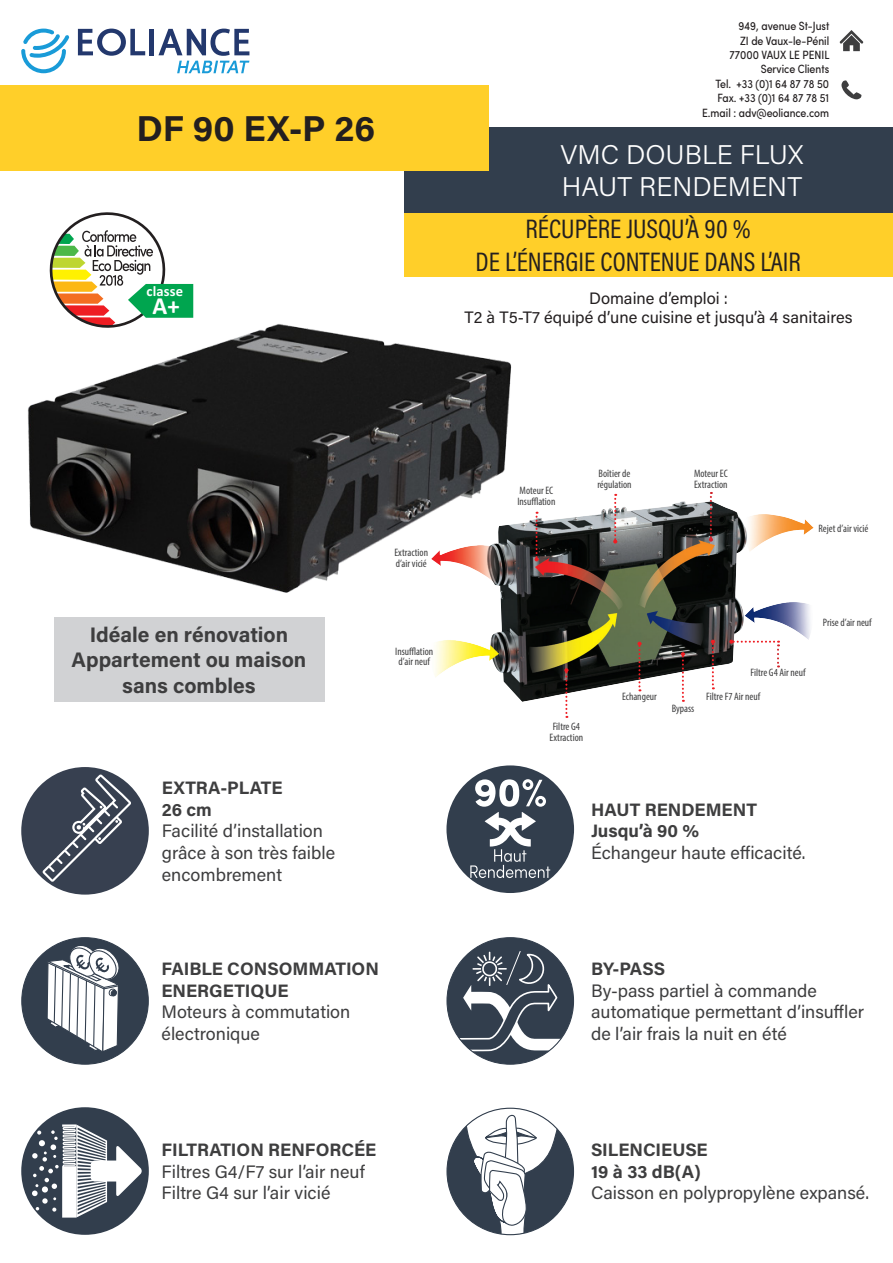
<style>
.page{position:relative;width:893px;height:1263px;background:#fff}
.page>*{position:absolute;margin:0;border:0;box-sizing:border-box;transform-origin:0 0}
.Titre1{font:700 36px "Acumin Pro";letter-spacing:.005em;color:#231f20}
.Slogan{font:27px "Acumin Pro Cond";color:#231f20}
.t1{font:300 27px "Acumin Pro";color:#fff}
.t2{font:700 24.45px "Calibri";color:#fff}
.t3{font:700 21px/25.2px "Acumin Pro";color:#3e3e3f;text-align:center}
.t4{font:18px/21.6px "Acumin Pro";color:#3e3e3f}
.t5{font:700 18px "Acumin Pro";color:#3e3e3f}
.Slogan-2{font:16.5px "Acumin Pro";color:#231f20}
.t6{font:700 14.55px "Calibri";letter-spacing:.01em;color:#fff}
.t7{font:condensed 12px/14.4px "Sofia Pro";color:#231f20;text-align:right}
.t8{font:condensed 10.8px "Myriad Pro";color:#3e3e3f}
</style>
<div class="page">
<div style="left:404px;top:128px;width:489px;height:85px;background:#323e4d"></div>
<svg style="left:21px;top:29px;width:48px;height:44px"></svg>
<hr style="left:150px;top:29px;width:4px;height:26px;background:#23386d">
<svg style="left:78px;top:29px;width:67px;height:27px"></svg>
<svg style="left:158px;top:29px;width:91px;height:44px"></svg>
<div style="left:0;top:85px;width:489px;height:85px;background:#ffcf29"></div>
<div style="left:404px;top:213px;width:489px;height:63px;background:#ffcf29"></div>
<svg style="left:840px;top:30px;width:23px;height:21px"></svg>
<div style="left:831px;top:22px;width:41px;height:40px;border:3px solid #fff;border-radius:50%"></div>
<svg style="left:841px;top:80px;width:20px;height:19px"></svg>
<div style="left:831px;top:70px;width:41px;height:40px;border:3px solid #fff;border-radius:50%"></div>
<img style="left:27px;top:324px;width:485px;height:269px">
<img style="left:431px;top:501px;width:382px;height:201px">
<svg style="left:613px;top:494px;width:4px;height:50px"></svg>
<svg style="left:564px;top:668px;width:4px;height:50px"></svg>
<svg style="left:637px;top:642px;width:4px;height:49px"></svg>
<svg style="left:681px;top:652px;width:4px;height:50px"></svg>
<svg style="left:711px;top:640px;width:4px;height:49px"></svg>
<svg style="left:534px;top:512px;width:5px;height:49px"></svg>
<svg style="left:709px;top:492px;width:4px;height:50px"></svg>
<svg style="left:729px;top:640px;width:50px;height:27px"></svg>
<div style="left:447px;top:1108px;width:126px;height:127px;background:#323e4d;border-radius:50%"></div>
<svg style="left:462px;top:1108px;width:101px;height:127px"></svg>
<div style="left:446px;top:765px;width:128px;height:128px;background:#323e4d;border-radius:50%"></div>
<svg style="left:470px;top:779px;width:80px;height:99px"></svg>
<div style="left:21px;top:767px;width:128px;height:128px;background:#374050;border-radius:50%"></div>
<svg style="left:43px;top:774px;width:88px;height:108px"></svg>
<div style="left:21px;top:1107px;width:128px;height:128px;background:#323e4d;border-radius:50%"></div>
<svg style="left:32px;top:1124px;width:110px;height:93px"></svg>
<svg style="left:50px;top:212px;width:143px;height:116px"></svg>
<div style="left:54px;top:617px;width:270px;height:85px;background:#d1d2d4"></div>
<div style="left:22px;top:938px;width:126px;height:126px;background:#323e4d;border-radius:50%"></div>
<svg style="left:46px;top:945px;width:74px;height:109px"></svg>
<div style="left:447px;top:938px;width:127px;height:126px;background:#323e4d;border-radius:50%"></div>
<svg style="left:448px;top:950px;width:125px;height:102px"></svg>
<p class="Titre1" style="left:136px;top:103px;width:240px">DF 90 EX-P 26</p>
<p class="t6" style="left:147px;top:281px;width:38px">classe</p>
<p class="t2" style="left:152px;top:289px;width:29px">A+</p>
<p class="t7" style="left:702px;top:19px;width:129px">949, avenue St-Just<br>ZI de Vaux-le-Pénil<br>77000 VAUX LE PENIL<br>Service Clients<br>Tel. +33 (0)1 64 87 78 50<br>Fax. +33 (0)1 64 87 78 51<br>E.mail : adv@eoliance.com</p>
<p class="t1" style="left:560px;top:136px;width:244px">VMC DOUBLE FLUX</p>
<p class="t1" style="left:562px;top:168px;width:242px">HAUT RENDEMENT</p>
<p class="Slogan" style="left:526px;top:212px;width:227px">RÉCUPÈRE JUSQU’À 90 %</p>
<p class="Slogan" style="left:476px;top:244px;width:327px">DE L’ÉNERGIE CONTENUE DANS L’AIR</p>
<p class="Slogan-2" style="left:589px;top:286px;width:140px">Domaine d’emploi :</p>
<p class="Slogan-2" style="left:465px;top:306px;width:390px">T2 à T5-T7 équipé d’une cuisine et jusqu’à 4 sanitaires</p>
<p class="t3" style="left:90px;top:621px;width:200px">Idéale en rénovation</p>
<p class="t3" style="left:72px;top:646px;width:236px">Appartement ou maison sans combles</p>
<p class="t8" style="left:394px;top:546px;width:35px">Extraction</p>
<p class="t8" style="left:396px;top:557px;width:33px">d’air vicié</p>
<p class="t8" style="left:395px;top:644px;width:39px">Insufflation</p>
<p class="t8" style="left:399px;top:655px;width:33px">d’air neuf</p>
<p class="t5" style="left:162px;top:775px;width:122px">EXTRA-PLATE</p>
<p class="t5" style="left:162px;top:797px;width:52px">26 cm</p>
<p class="t4" style="left:162px;top:820px;width:175px">Facilité d’installation grâce à son très faible encombrement</p>
<p class="t5" style="left:162px;top:956px;width:219px">FAIBLE CONSOMMATION</p>
<p class="t5" style="left:162px;top:978px;width:129px">ENERGETIQUE</p>
<p class="t4" style="left:162px;top:1000px;width:190px">Moteurs à commutation électronique</p>
<p class="t5" style="left:162px;top:1137px;width:216px">FILTRATION RENFORCÉE</p>
<p class="t4" style="left:162px;top:1160px;width:205px">Filtres G4/F7 sur l’air neuf</p>
<p class="t4" style="left:162px;top:1181px;width:170px">Filtre G4 sur l’air vicié</p>
<p class="t8" style="left:520px;top:484px;width:35px">Moteur EC</p>
<p class="t8" style="left:517px;top:495px;width:39px">Insufflation</p>
<p class="t8" style="left:599px;top:467px;width:33px">Boîtier de</p>
<p class="t8" style="left:597px;top:478px;width:36px">régulation</p>
<p class="t8" style="left:694px;top:467px;width:35px">Moteur EC</p>
<p class="t8" style="left:694px;top:478px;width:35px">Extraction</p>
<p class="t8" style="left:818px;top:521px;width:51px">Rejet d’air vicié</p>
<p class="t8" style="left:553px;top:720px;width:29px">Filtre G4</p>
<p class="t8" style="left:550px;top:731px;width:35px">Extraction</p>
<p class="t8" style="left:622px;top:689px;width:36px">Echangeur</p>
<p class="t8" style="left:672px;top:702px;width:24px">Bypass</p>
<p class="t8" style="left:750px;top:666px;width:57px">Filtre G4 Air neuf</p>
<p class="t8" style="left:706px;top:690px;width:56px">Filtre F7 Air neuf</p>
<p class="t8" style="left:823px;top:616px;width:50px">Prise d’air neuf</p>
<p class="t5" style="left:591px;top:797px;width:167px">HAUT RENDEMENT</p>
<p class="t5" style="left:591px;top:818px;width:110px">Jusqu’à 90 %</p>
<p class="t4" style="left:591px;top:841px;width:216px">Échangeur haute efficacité.</p>
<p class="t5" style="left:591px;top:956px;width:76px">BY-PASS</p>
<p class="t4" style="left:591px;top:979px;width:275px">By-pass partiel à commande automatique permettant d’insuffler de l’air frais la nuit en été</p>
<p class="t5" style="left:591px;top:1137px;width:118px">SILENCIEUSE</p>
<p class="t5" style="left:591px;top:1159px;width:111px">19 à 33 dB(A)</p>
<p class="t4" style="left:591px;top:1181px;width:280px">Caisson en polypropylène expansé.</p>
</div>
